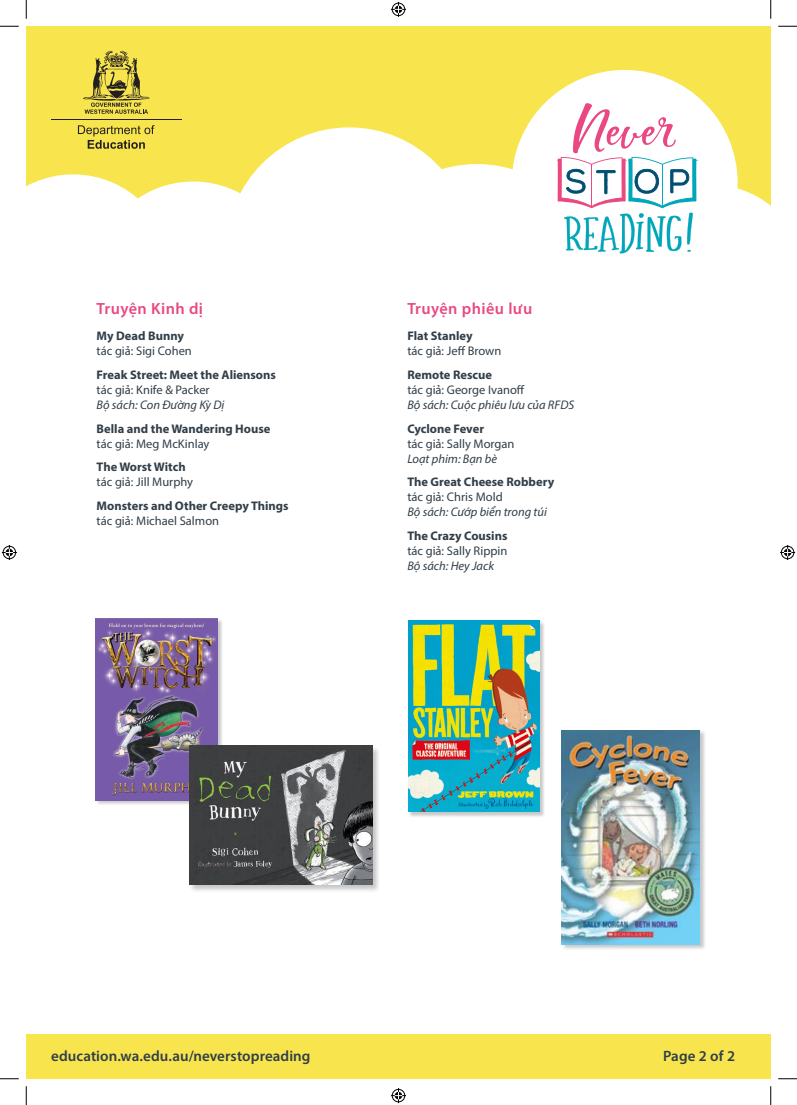
<style>
.page{position:relative;width:797px;height:1105px;background:#fff}
.page>*{position:absolute;margin:0;border:0;box-sizing:border-box;transform-origin:0 0}
.Headings{font:600 16.25px "Myriad Pro";letter-spacing:.025em;color:#e94882}
.Headings-2{font:600 15px "Myriad Pro";letter-spacing:.005em;color:#313e48}
.t1{font:12.5px/15px "Myriad Pro";color:#313e48}
.t2{font:700 12.5px/15px "Myriad Pro";color:#313e48}
.t3{font:italic 12.5px/15px "Myriad Pro";color:#313e48}
.s1{font-weight:700}
.s2{font-weight:400}
.s3{font-weight:400;font-style:italic}
.s4{font-weight:700;font-style:normal}
.s5{font-style:normal}
.s6{font-style:italic}
</style>
<div class="page">
<div style="left:26px;top:1034px;width:744px;height:45px;background:#f8e54e"></div>
<div style="left:26px;top:26px;width:744px;height:211px;background:#f8e54e"></div>
<div style="left:354px;top:164px;width:246px;height:246px;background:#fff;border-radius:50%"></div>
<div style="left:226px;top:127px;width:246px;height:246px;background:#fff;border-radius:50%"></div>
<div style="left:512px;top:70px;width:225px;height:226px;background:#fff;border-radius:50%"></div>
<div style="left:94px;top:181px;width:198px;height:198px;background:#fff;border-radius:50%"></div>
<svg style="left:26px;top:174px;width:146px;height:63px"></svg>
<div style="left:95px;top:618px;width:128px;height:188px;background:#231f20;opacity:.25"></div>
<img style="left:96px;top:619px;width:122px;height:181px">
<div style="left:189px;top:746px;width:191px;height:147px;background:#231f20;opacity:.25"></div>
<img style="left:189px;top:746px;width:183px;height:139px">
<div style="left:408px;top:621px;width:137px;height:197px;background:#231f20;opacity:.25"></div>
<img style="left:408px;top:621px;width:132px;height:191px">
<div style="left:561px;top:730px;width:145px;height:220px;background:#231f20;opacity:.25"></div>
<img style="left:561px;top:730px;width:138px;height:214px">
<svg style="left:557px;top:103px;width:213px;height:151px"></svg>
<svg style="left:83px;top:51px;width:66px;height:63px"></svg>
<svg style="left:78px;top:125px;width:77px;height:24px"></svg>
<hr style="left:51px;top:120px;width:130px;height:1px;background:#231f20">
<svg style="left:0;top:25px;width:19px;height:2px"></svg>
<svg style="left:778px;top:25px;width:19px;height:2px"></svg>
<svg style="left:0;top:1078px;width:19px;height:1px"></svg>
<svg style="left:778px;top:1078px;width:19px;height:1px"></svg>
<svg style="left:25px;top:0;width:2px;height:19px"></svg>
<svg style="left:25px;top:1086px;width:2px;height:19px"></svg>
<svg style="left:770px;top:0;width:1px;height:19px"></svg>
<svg style="left:770px;top:1086px;width:1px;height:19px"></svg>
<svg style="left:391px;top:2px;width:15px;height:15px"></svg>
<svg style="left:391px;top:1088px;width:15px;height:15px"></svg>
<svg style="left:2px;top:545px;width:15px;height:15px"></svg>
<svg style="left:780px;top:545px;width:15px;height:15px"></svg>
<p class="Headings" style="left:97px;top:298px;width:108px">Truyện Kinh dị</p>
<p class="t1" style="left:97px;top:328px;width:97px"><span class="s1">My Dead Bunny </span>tác giả: Sigi Cohen</p>
<p class="t2" style="left:97px;top:367px;width:181px">Freak Street: Meet the Aliensons <span class="s2">tác giả: Knife &amp; Packer<br></span><span class="s3">Bộ sách: Con Đường Kỳ Dị</span></p>
<p class="t2" style="left:97px;top:420px;width:175px">Bella and the Wandering House <span class="s2">tác giả: Meg McKinlay</span></p>
<p class="t1" style="left:97px;top:459px;width:98px"><span class="s1">The Worst Witch </span>tác giả: Jill Murphy</p>
<p class="t2" style="left:97px;top:498px;width:193px">Monsters and Other Creepy Things <span class="s2">tác giả: Michael Salmon</span></p>
<p class="Headings" style="left:407px;top:298px;width:126px">Truyện phiêu lưu</p>
<p class="t1" style="left:407px;top:328px;width:95px"><span class="s1">Flat Stanley<br></span>tác giả: Jeff Brown</p>
<p class="t3" style="left:407px;top:367px;width:168px"><span class="s4">Remote Rescue<br></span><span class="s5">tác giả: George Ivanoff<br></span>Bộ sách: Cuộc phiêu lưu của RFDS</p>
<p class="t1" style="left:407px;top:421px;width:109px"><span class="s1">Cyclone Fever<br></span>tác giả: Sally Morgan<br><span class="s6">Loạt phim: Bạn bè</span></p>
<p class="t3" style="left:407px;top:474px;width:148px"><span class="s4">The Great Cheese Robbery </span><span class="s5">tác giả: Chris Mold<br></span>Bộ sách: Cướp biển trong túi</p>
<p class="t1" style="left:407px;top:528px;width:102px;text-align:justify"><span class="s1">The Crazy Cousins </span>tác giả: Sally Rippin <span class="s6">Bộ sách: Hey Jack</span></p>
<p class="Headings-2" style="left:51px;top:1046px;width:261px">education.wa.edu.au/neverstopreading</p>
<p class="Headings-2" style="left:663px;top:1046px;width:74px">Page 2 of 2</p>
</div>
